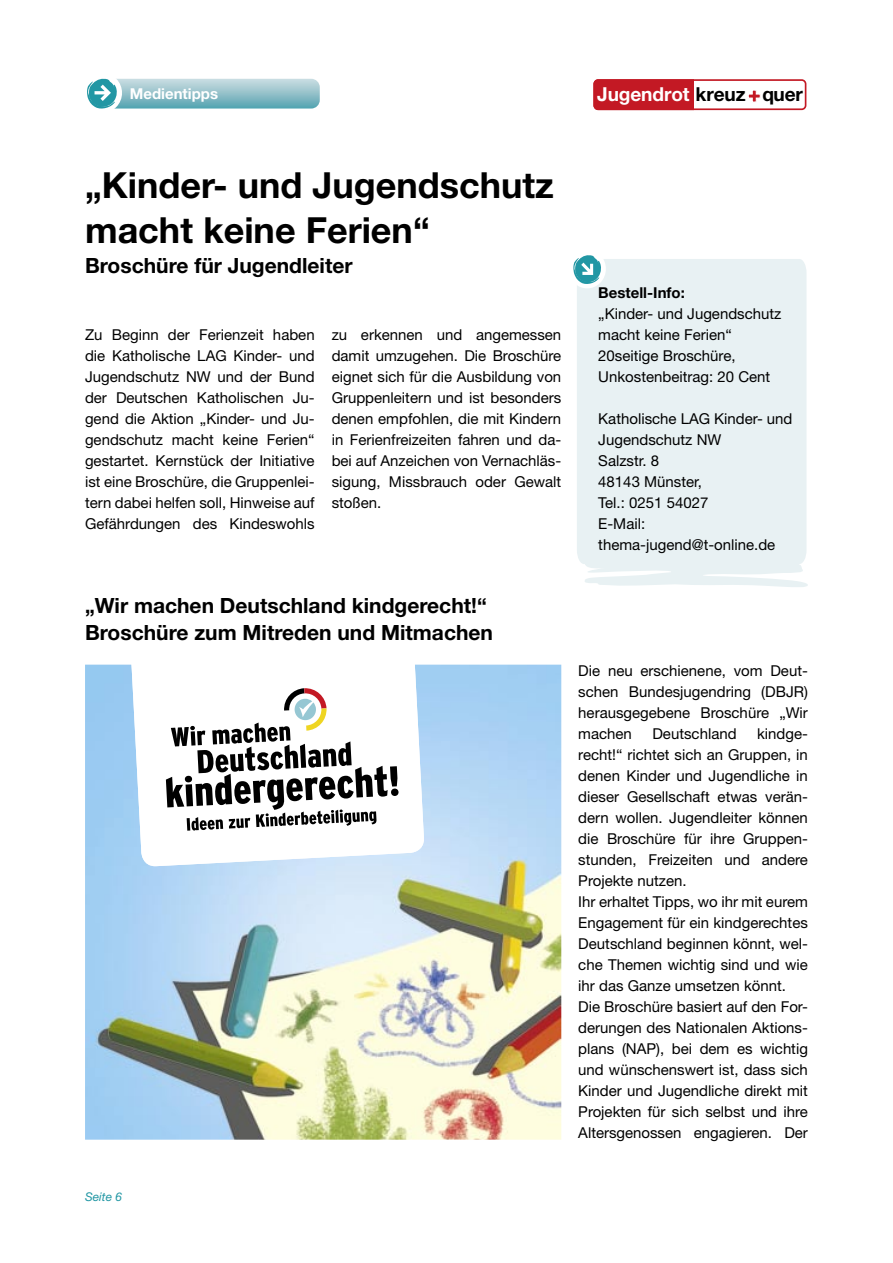
<style>
.page{position:relative;width:893px;height:1263px;background:#fff}
.page>*{position:absolute;margin:0;border:0;box-sizing:border-box;transform-origin:0 0}
.t1{font:700 36px/45px "Helvetica Neue LT Std";color:#000}
.t2{font:700 21px/27px "Helvetica Neue LT Std";color:#000}
.t3{font:700 19.2px "Helvetica Neue LT Std";letter-spacing:-.005em;color:#fff}
.t4{font:15px/21px "Helvetica Neue LT Std";color:#000;text-align:justify}
.t5{font:700 15px "Helvetica Neue LT Std";color:#000}
.t6{font:700 15px "Helvetica Neue LT Std";color:#fff}
.t7{font:italic 12px "Helvetica Neue LT Std";color:#2297a4}
.s1{color:#000}
</style>
<div class="page">
<div style="left:593px;top:79px;width:100px;height:31px;background:#c31924"></div>
<div style="left:593px;top:79px;width:213px;height:31px;border:2px solid #c31924;border-radius:4px"></div>
<svg style="left:748px;top:90px;width:13px;height:12px"></svg>
<svg style="left:87px;top:78px;width:233px;height:31px;background:#93c3cb"></svg>
<svg style="left:585px;top:564px;width:223px;height:23px"></svg>
<div style="left:577px;top:259px;width:229px;height:305px;background:#e8f1f3"></div>
<svg style="left:573px;top:255px;width:35px;height:35px"></svg>
<img style="left:85px;top:665px;width:476px;height:475px">
<svg style="left:130px;top:665px;width:295px;height:202px"></svg>
<svg style="left:166px;top:688px;width:233px;height:143px"></svg>
<p class="t6" style="left:130px;top:84px;width:90px">Medientipps</p>
<p class="t3" style="left:597px;top:82px;width:207px">Jugendrot <span class="s1">kreuz quer</span></p>
<h1 class="t1" style="left:85px;top:162px;width:470px">„Kinder- und Jugendschutz macht keine Ferien“</h1>
<h2 class="t2" style="left:85px;top:252px;width:269px">Broschüre für Jugendleiter</h2>
<p class="t4" style="left:85px;top:324px;width:231px">Zu Beginn der Ferienzeit haben die Katholische LAG Kinder- und Jugendschutz NW und der Bund der Deutschen Katholischen Ju&shy;gend die Aktion „Kinder- und Ju&shy;gendschutz macht keine Ferien“ gestartet. Kernstück der Initiative ist eine Broschüre, die Gruppenlei&shy;tern dabei helfen soll, Hinweise auf Gefährdungen des Kindeswohls</p>
<p class="t4" style="left:332px;top:324px;width:231px">zu erkennen und angemessen damit umzugehen. Die Broschüre eignet sich für die Ausbildung von Gruppenleitern und ist besonders denen empfohlen, die mit Kindern in Ferienfreizeiten fahren und da&shy;bei auf Anzeichen von Vernachläs&shy;sigung, Missbrauch oder Gewalt stoßen.</p>
<p class="t5" style="left:598px;top:284px;width:88px">Bestell-Info:</p>
<p class="t4" style="left:598px;top:303px;width:185px;text-align:left">„Kinder- und Jugendschutz macht keine Ferien“<br>20seitige Broschüre,<br>Unkostenbeitrag: 20 Cent</p>
<p class="t4" style="left:598px;top:408px;width:196px;text-align:left">Katholische LAG Kinder- und<br>Jugendschutz NW<br>Salzstr. 8<br>48143 Münster,<br>Tel.: 0251 54027<br>E-Mail: thema-jugend@t-online.de</p>
<h2 class="t2" style="left:85px;top:592px;width:409px">„Wir machen Deutschland kindgerecht!“<br>Broschüre zum Mitreden und Mitmachen</h2>
<p class="t4" style="left:578px;top:660px;width:231px">Die neu erschienene, vom Deut&shy;schen Bundesjugendring (DBJR) herausgegebene Broschüre „Wir machen</p>
<p class="t4" style="left:578px;top:723px;width:231px;text-align:left;text-indent:179px">kindge&shy;recht!“ richtet sich an Gruppen, in denen Kinder und Jugendliche in dieser Gesellschaft etwas verän&shy;dern wollen. Jugendleiter können die Broschüre für ihre Gruppen&shy;stunden, Freizeiten und andere<br>Projekte nutzen.<br>Ihr erhaltet Tipps, wo ihr mit eurem<br>Engagement für ein kindgerechtes<br>Deutschland beginnen könnt, wel&shy;che Themen wichtig sind und wie ihr das Ganze umsetzen könnt.<br>Die Broschüre basiert auf den For&shy;derungen des Nationalen Aktions&shy;plans (NAP), bei dem es wichtig und wünschenswert ist, dass sich<br>Kinder und Jugendliche direkt mit<br>Projekten für sich selbst und ihre<br>Altersgenossen engagieren. Der</p>
<p class="t4" style="left:652px;top:723px;width:86px">Deutschland</p>
<p class="t7" style="left:85px;top:1190px;width:39px">Seite 6</p>
</div>
